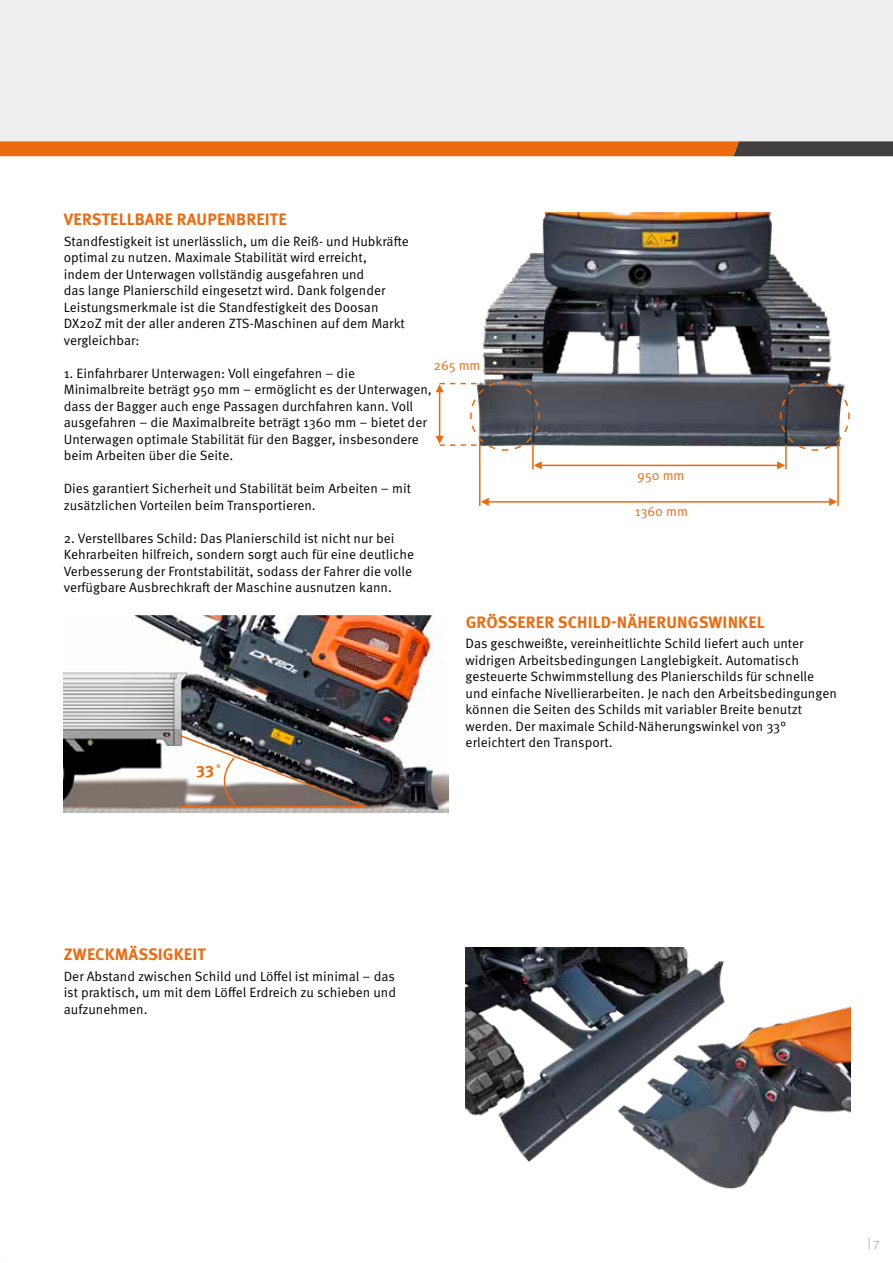
<style>
.page{position:relative;width:893px;height:1263px;background:#fff}
.page>*{position:absolute;margin:0;border:0;box-sizing:border-box;transform-origin:0 0}
.t1{font:700 16.5px "Meta Pro";letter-spacing:.01em;color:#ed6a0f}
.t2{font:13.5px/16.5px "Meta Pro Norm";color:#000}
.t3{font:13.5px "Meta Pro Norm";color:#ed6a0f}
.t4{font:12px "Meta Pro Norm";color:#b2b2b2}
</style>
<div class="page">
<div style="left:0;top:0;width:893px;height:141px;background:#efefef"></div>
<svg style="left:0;top:141px;width:893px;height:15px"></svg>
<img style="left:480px;top:213px;width:352px;height:245px">
<img style="left:64px;top:615px;width:385px;height:197px">
<img style="left:466px;top:947px;width:384px;height:242px">
<svg style="left:779px;top:380px;width:71px;height:71px"></svg>
<hr style="left:532px;top:444px;width:2px;height:25px;background:#ed6a0f">
<hr style="left:479px;top:444px;width:1px;height:62px;background:#ed6a0f">
<hr style="left:837px;top:444px;width:2px;height:62px;background:#ed6a0f">
<hr style="left:785px;top:444px;width:2px;height:25px;background:#ed6a0f">
<hr style="left:541px;top:465px;width:239px;height:1px;background:#ed6a0f">
<hr style="left:485px;top:501px;width:349px;height:2px;background:#ed6a0f">
<svg style="left:777px;top:461px;width:8px;height:8px"></svg>
<svg style="left:829px;top:498px;width:8px;height:8px"></svg>
<svg style="left:534px;top:461px;width:8px;height:8px"></svg>
<svg style="left:481px;top:498px;width:8px;height:8px"></svg>
<svg style="left:436px;top:380px;width:105px;height:71px"></svg>
<hr style="left:439px;top:388px;width:1px;height:49px;background:#ed6a0f">
<svg style="left:177px;top:733px;width:190px;height:75px"></svg>
<p class="t1" style="left:64px;top:206px;width:224px">VERSTELLBARE RAUPENBREITE</p>
<p class="t2" style="left:64px;top:232px;width:347px">Standfestigkeit ist unerlässlich, um die Reiß- und Hubkräfte optimal zu nutzen. Maximale Stabilität wird erreicht,<br>indem der Unterwagen vollständig ausgefahren und<br>das lange Planierschild eingesetzt wird. Dank folgender Leistungsmerkmale ist die Standfestigkeit des Doosan DX20Z mit der aller anderen ZTS-Maschinen auf dem Markt vergleichbar:</p>
<p class="t2" style="left:64px;top:364px;width:370px">1. Einfahrbarer Unterwagen: Voll eingefahren – die Minimalbreite beträgt 950 mm – ermöglicht es der Unterwagen, dass der Bagger auch enge Passagen durchfahren kann. Voll ausgefahren – die Maximalbreite beträgt 1360 mm – bietet der Unterwagen optimale Stabilität für den Bagger, insbesondere beim Arbeiten über die Seite.</p>
<p class="t2" style="left:64px;top:479px;width:349px">Dies garantiert Sicherheit und Stabilität beim Arbeiten – mit zusätzlichen Vorteilen beim Transportieren.</p>
<p class="t2" style="left:64px;top:529px;width:352px">2. Verstellbares Schild: Das Planierschild ist nicht nur bei Kehrarbeiten hilfreich, sondern sorgt auch für eine deutliche Verbesserung der Frontstabilität, sodass der Fahrer die volle verfügbare Ausbrechkraft der Maschine ausnutzen kann.</p>
<p class="t3" style="left:434px;top:356px;width:49px">265 mm</p>
<p class="t3" style="left:637px;top:465px;width:49px">950 mm</p>
<p class="t3" style="left:635px;top:501px;width:55px">1360 mm</p>
<p class="t1" style="left:196px;top:758px;width:19px">33̊</p>
<p class="t1" style="left:64px;top:941px;width:143px">ZWECKMÄSSIGKEIT</p>
<p class="t2" style="left:64px;top:967px;width:334px;text-align:justify">Der Abstand zwischen Schild und Löffel ist minimal – das ist praktisch, um mit dem Löffel Erdreich zu schieben und aufzunehmen.</p>
<p class="t1" style="left:466px;top:609px;width:300px">GRÖSSERER SCHILD-NÄHERUNGSWINKEL</p>
<p class="t2" style="left:466px;top:634px;width:373px">Das geschweißte, vereinheitlichte Schild liefert auch unter widrigen Arbeitsbedingungen Langlebigkeit. Automatisch gesteuerte Schwimmstellung des Planierschilds für schnelle und einfache Nivellierarbeiten. Je nach den Arbeitsbedingungen können die Seiten des Schilds mit variabler Breite benutzt werden. Der maximale Schild-Näherungswinkel von 33° erleichtert den Transport.</p>
<p class="t4" style="left:868px;top:1233px;width:13px">| 7</p>
</div>
